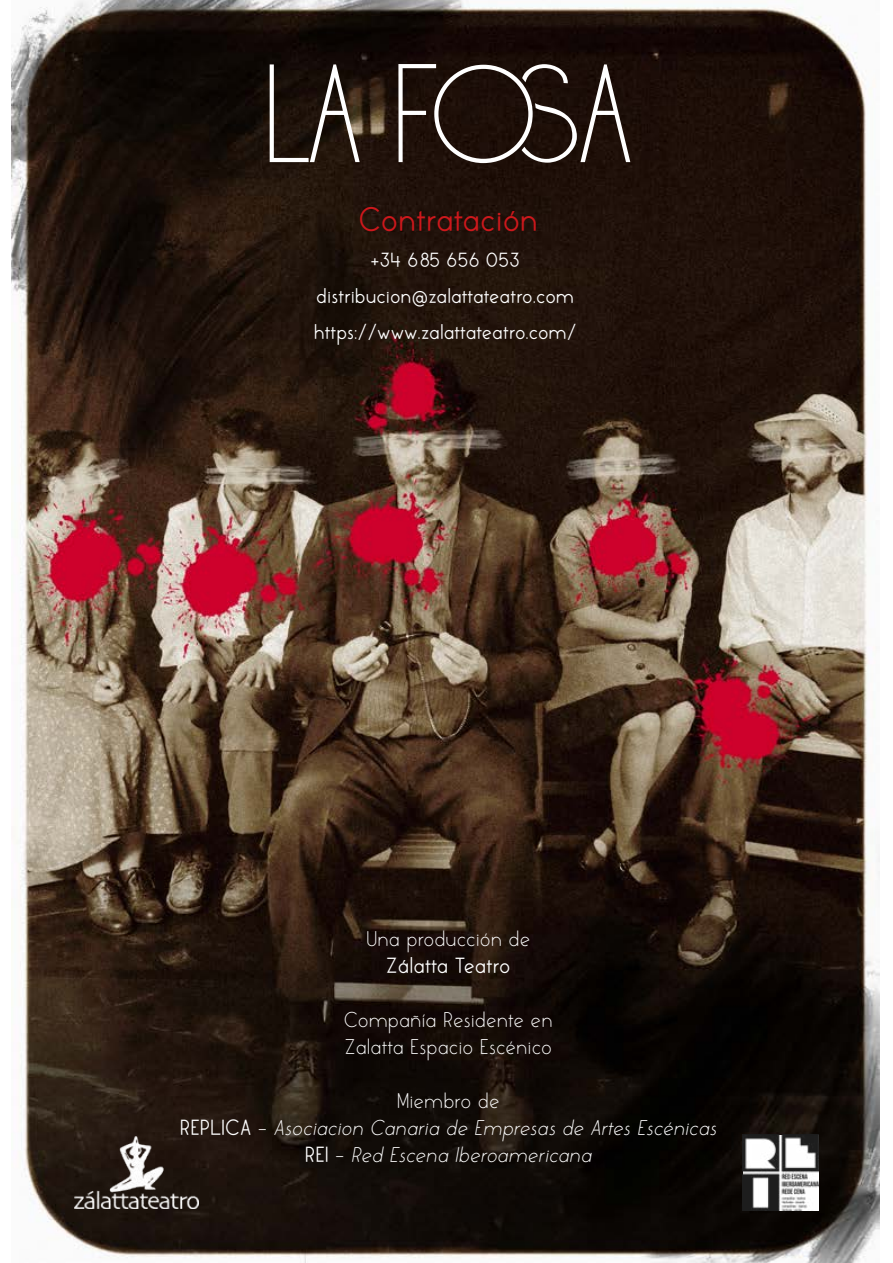
<style>
.page{position:relative;width:893px;height:1263px;background:#fff}
.page>*{position:absolute;margin:0;border:0;box-sizing:border-box;transform-origin:0 0}
.t1{font:100 139.5px "Aweber";color:#fff}
.t2{font:700 34.5px "Colombia";color:#ce181c}
.t3{font:italic 22.5px/27px "Colombia";color:#fff;text-align:center}
.t4{font:22.5px/27px "Colombia";color:#fff}
.t5{font:700 22.5px "Colombia";color:#fff}
.t6{font:700 21px/36px "Colombia";color:#fff;text-align:center}
.s1{font-style:normal}
.s2{font-weight:700;font-style:normal}
</style>
<div class="page">
<img style="left:11px;top:0;width:868px;height:1263px">
<svg style="left:743px;top:1135px;width:76px;height:76px"></svg>
<img style="left:742px;top:1134px;width:76px;height:76px">
<img style="left:74px;top:1136px;width:125px;height:73px">
<h1 class="t1" style="left:265px;top:33px;width:367px">LA FOSA</h1>
<h2 class="t2" style="left:358px;top:201px;width:181px">Contratación</h2>
<p class="t6" style="left:314px;top:243px;width:265px">+34 685 656 053 distribucion@zalattateatro.com https://www.zalattateatro.com/</p>
<p class="t4" style="left:366px;top:926px;width:166px">Una producción de</p>
<p class="t5" style="left:386px;top:953px;width:126px">Zálatta Teatro</p>
<p class="t4" style="left:344px;top:1007px;width:211px">Compañía Residente en<br>Zalatta Espacio Escénico</p>
<p class="t3" style="left:180px;top:1088px;width:538px"><span class="s1">Miembro de<br></span><span class="s2">REPLICA</span> <span class="s1">-</span> Asociacion Canaria de Empresas de Artes Escénicas<br><span class="s2">REI</span> <span class="s1">-</span> Red Escena Iberoamericana</p>
</div>
